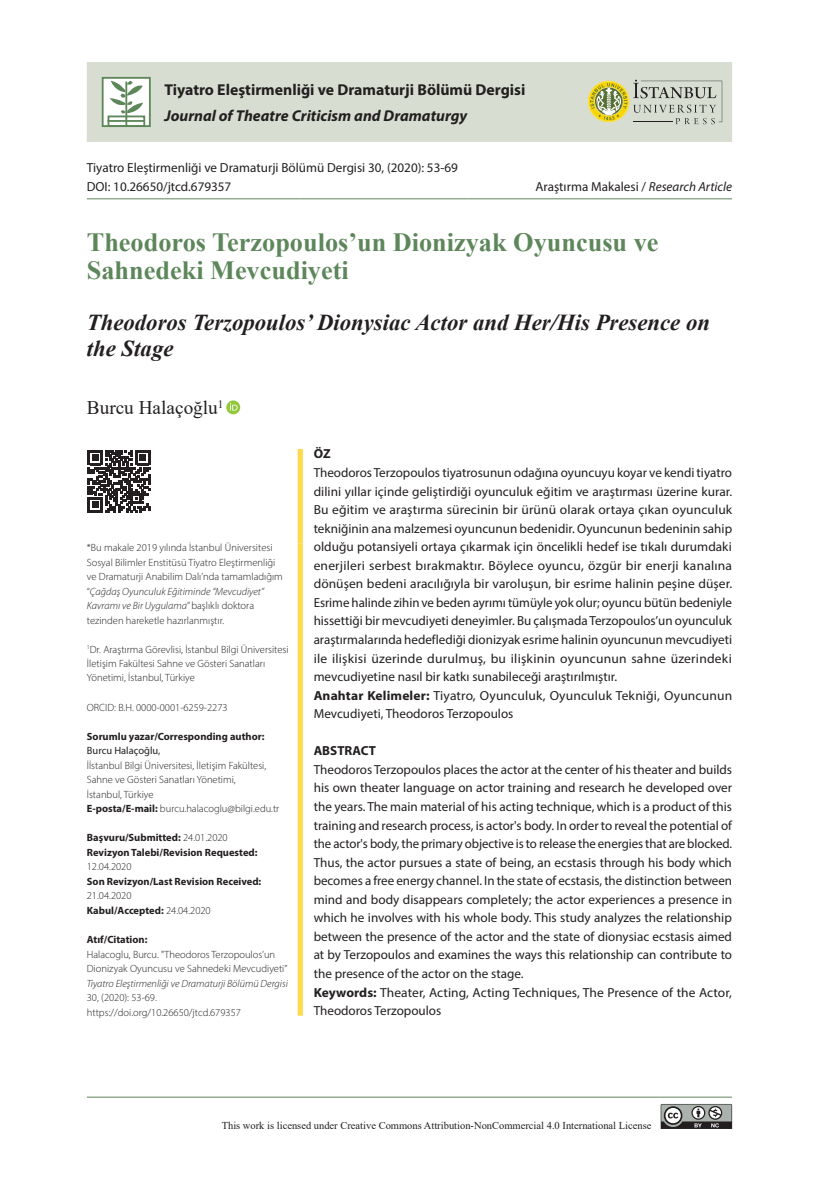
<style>
.page{position:relative;width:819px;height:1191px;background:#fff}
.page>*{position:absolute;margin:0;border:0;box-sizing:border-box;transform-origin:0 0}
.Baslik_Tr{font:700 26.25px/28px "Times New Roman";color:#5d875a}
.Baslik_EN{font:italic 700 22.75px/26.2px "Times New Roman";color:#231f20}
.Yazar{font:19.25px "Times New Roman";color:#231f20}
.t1{font:700 15.75px "Myriad Pro";color:#231f20}
.t2{font:italic 700 15.75px "Myriad Pro";color:#231f20}
.ÖZ-Gövde{font:13.12px/18.6px "Myriad Pro";color:#231f20;text-align:justify}
.ÖZ-Gövde-2{font:700 13.12px "Myriad Pro";color:#231f20}
.t3{font:300 10.5px/14.5px "Myriad Pro";color:#231f20}
.t4{font:700 10.5px/14.5px "Myriad Pro";color:#231f20}
.t5{font:10.5px "Times New Roman";color:#231f20}
.t6{font:10.5px "Myriad Pro";color:#231f20}
.s1{font-style:italic}
.s2{font-weight:700}
.s3{font-weight:300}
</style>
<div class="page">
<div style="left:87px;top:62px;width:645px;height:80px;background:#d7ded1"></div>
<div style="left:297px;top:543px;width:6px;height:472px;background:#ffda4d"></div>
<div style="left:297px;top:449px;width:6px;height:94px;background:#ffda4d"></div>
<hr style="left:87px;top:198px;width:77px;height:1px;background:#5d875a">
<hr style="left:164px;top:198px;width:136px;height:1px;background:#5d875a">
<hr style="left:300px;top:198px;width:167px;height:1px;background:#5d875a">
<hr style="left:467px;top:198px;width:117px;height:1px;background:#5d875a">
<hr style="left:584px;top:198px;width:148px;height:1px;background:#5d875a">
<div style="left:102px;top:77px;width:49px;height:50px;background:#fff;border:2px solid #5d875a"></div>
<div style="left:107px;top:115px;width:38px;height:12px;border:2px solid #5d875a"></div>
<hr style="left:107px;top:120px;width:37px;height:2px;background:#5d875a">
<svg style="left:110px;top:81px;width:33px;height:33px"></svg>
<hr style="left:125px;top:81px;width:2px;height:46px;background:#5d875a">
<svg style="left:588px;top:80px;width:134px;height:44px;background:#c2c4a3"></svg>
<svg style="left:226px;top:400px;width:14px;height:14px"></svg>
<svg style="left:230px;top:403px;width:7px;height:7px"></svg>
<svg style="left:88px;top:450px;width:62px;height:62px"></svg>
<hr style="left:87px;top:1096px;width:645px;height:1px;background:#5d875a">
<svg style="left:660px;top:1104px;width:72px;height:25px;background:#818280"></svg>
<p class="t1" style="left:164px;top:79px;width:362px">Tiyatro Eleştirmenliği ve Dramaturji Bölümü Dergisi</p>
<p class="t2" style="left:164px;top:105px;width:304px">Journal of Theatre Criticism and Dramaturgy</p>
<p class="ÖZ-Gövde" style="left:87px;top:158px;width:372px">Tiyatro Eleştirmenliği ve Dramaturji Bölümü Dergisi 30, (2020): 53-69</p>
<p class="ÖZ-Gövde" style="left:87px;top:177px;width:146px">DOI: 10.26650/jtcd.679357</p>
<p class="ÖZ-Gövde" style="left:535px;top:177px;width:198px">Araştırma Makalesi / <span class="s1">Research Article</span></p>
<p class="Baslik_Tr" style="left:87px;top:228px;width:573px">Theodoros Terzopoulos’un Dionizyak Oyuncusu ve<br>Sahnedeki Mevcudiyeti</p>
<p class="Baslik_EN" style="left:87px;top:308px;width:624px">Theodoros Terzopoulos’ Dionysiac Actor and Her/His Presence on the Stage</p>
<p class="Yazar" style="left:87px;top:394px;width:138px">Burcu Halaçoğlu<sup>1</sup></p>
<p class="t3" style="left:87px;top:540px;width:197px">*Bu makale 2019 yılında İstanbul Üniversitesi Sosyal Bilimler Enstitüsü Tiyatro Eleştirmenliği ve Dramaturji Anabilim Dalı’nda tamamladığım “<span class="s1">Çağdaş Oyunculuk Eğitiminde “Mevcudiyet” Kavramı ve Bir Uygulama</span>” başlıklı doktora tezinden hareketle hazırlanmıştır.</p>
<p class="t3" style="left:87px;top:642px;width:203px"><sup>1</sup>Dr. Araştırma Görevlisi, İstanbul Bilgi Üniversitesi<br>İletişim Fakültesi Sahne ve Gösteri Sanatları<br>Yönetimi, İstanbul, Türkiye</p>
<p class="t3" style="left:87px;top:699px;width:142px">ORCID: B.H. 0000-0001-6259-2273</p>
<p class="t4" style="left:87px;top:728px;width:179px">Sorumlu yazar/Corresponding author:</p>
<p class="t6" style="left:87px;top:744px;width:75px">Burcu Halaçoğlu,</p>
<p class="t3" style="left:87px;top:758px;width:181px">İİstanbul Bilgi Üniversitesi, İletişim Fakültesi,<br>Sahne ve Gösteri Sanatları Yönetimi,<br>İstanbul, Türkiye</p>
<p class="t3" style="left:87px;top:801px;width:194px"><span class="s2">E-posta/E-mail:</span> burcu.halacoglu@bilgi.edu.tr</p>
<p class="t4" style="left:87px;top:830px;width:142px">Başvuru/Submitted: <span class="s3">24.01.2020</span></p>
<p class="t4" style="left:87px;top:844px;width:172px">Revizyon Talebi/Revision Requested:<br><span class="s3">12.04.2020</span></p>
<p class="t4" style="left:87px;top:873px;width:176px">Son Revizyon/Last Revision Received:<br><span class="s3">21.04.2020</span></p>
<p class="t4" style="left:87px;top:902px;width:125px">Kabul/Accepted: <span class="s3">24.04.2020</span></p>
<p class="t4" style="left:87px;top:932px;width:62px">Atıf/Citation:</p>
<p class="t3" style="left:87px;top:946px;width:202px">Halacoglu, Burcu. "Theodoros Terzopoulos’un Dionizyak Oyuncusu ve Sahnedeki Mevcudiyeti” <span class="s1">Tiyatro Eleştirmenliği ve Dramaturji Bölümü Dergisi </span>30, (2020): 53-69. https://doi.org/10.26650/jtcd.679357</p>
<p class="ÖZ-Gövde-2" style="left:314px;top:445px;width:18px">ÖZ</p>
<p class="ÖZ-Gövde" style="left:314px;top:463px;width:420px">Theodoros Terzopoulos tiyatrosunun odağına oyuncuyu koyar ve kendi tiyatro dilini yıllar içinde geliştirdiği oyunculuk eğitim ve araştırması üzerine kurar.<br>Bu eğitim ve araştırma sürecinin bir ürünü olarak ortaya çıkan oyunculuk tekniğinin ana malzemesi oyuncunun bedenidir. Oyuncunun bedeninin sahip olduğu potansiyeli ortaya çıkarmak için öncelikli hedef ise tıkalı durumdaki enerjileri serbest bırakmaktır. Böylece oyuncu, özgür bir enerji kanalına dönüşen bedeni aracılığıyla bir varoluşun, bir esrime halinin peşine düşer.<br>Esrime halinde zihin ve beden ayrımı tümüyle yok olur; oyuncu bütün bedeniyle hissettiği bir mevcudiyeti deneyimler. Bu çalışmada Terzopoulos’un oyunculuk araştırmalarında hedeflediği dionizyak esrime halinin oyuncunun mevcudiyeti ile ilişkisi üzerinde durulmuş, bu ilişkinin oyuncunun sahne üzerindeki mevcudiyetine nasıl bir katkı sunabileceği araştırılmıştır.</p>
<p class="ÖZ-Gövde" style="left:314px;top:686px;width:420px"><span class="s2">Anahtar Kelimeler:</span> Tiyatro, Oyunculuk, Oyunculuk Tekniği, Oyuncunun<br>Mevcudiyeti, Theodoros Terzopoulos</p>
<p class="ÖZ-Gövde-2" style="left:314px;top:742px;width:64px">ABSTRACT</p>
<p class="ÖZ-Gövde" style="left:314px;top:760px;width:420px">Theodoros Terzopoulos places the actor at the center of his theater and builds his own theater language on actor training and research he developed over the years. The main material of his acting technique, which is a product of this training and research process, is actor's body. In order to reveal the potential of the actor's body, the primary objective is to release the energies that are blocked.<br>Thus, the actor pursues a state of being, an ecstasis through his body which becomes a free energy channel. In the state of ecstasis, the distinction between mind and body disappears completely; the actor experiences a presence in which he involves with his whole body. This study analyzes the relationship between the presence of the actor and the state of dionysiac ecstasis aimed at by Terzopoulos and examines the ways this relationship can contribute to the presence of the actor on the stage.</p>
<p class="ÖZ-Gövde" style="left:314px;top:982px;width:420px"><span class="s2">Keywords:</span> Theater, Acting, Acting Techniques, The Presence of the Actor,<br>Theodoros Terzopoulos</p>
<p class="t5" style="left:222px;top:1118px;width:431px">This work is licensed under Creative Commons Attribution-NonCommercial 4.0 International License</p>
</div>
